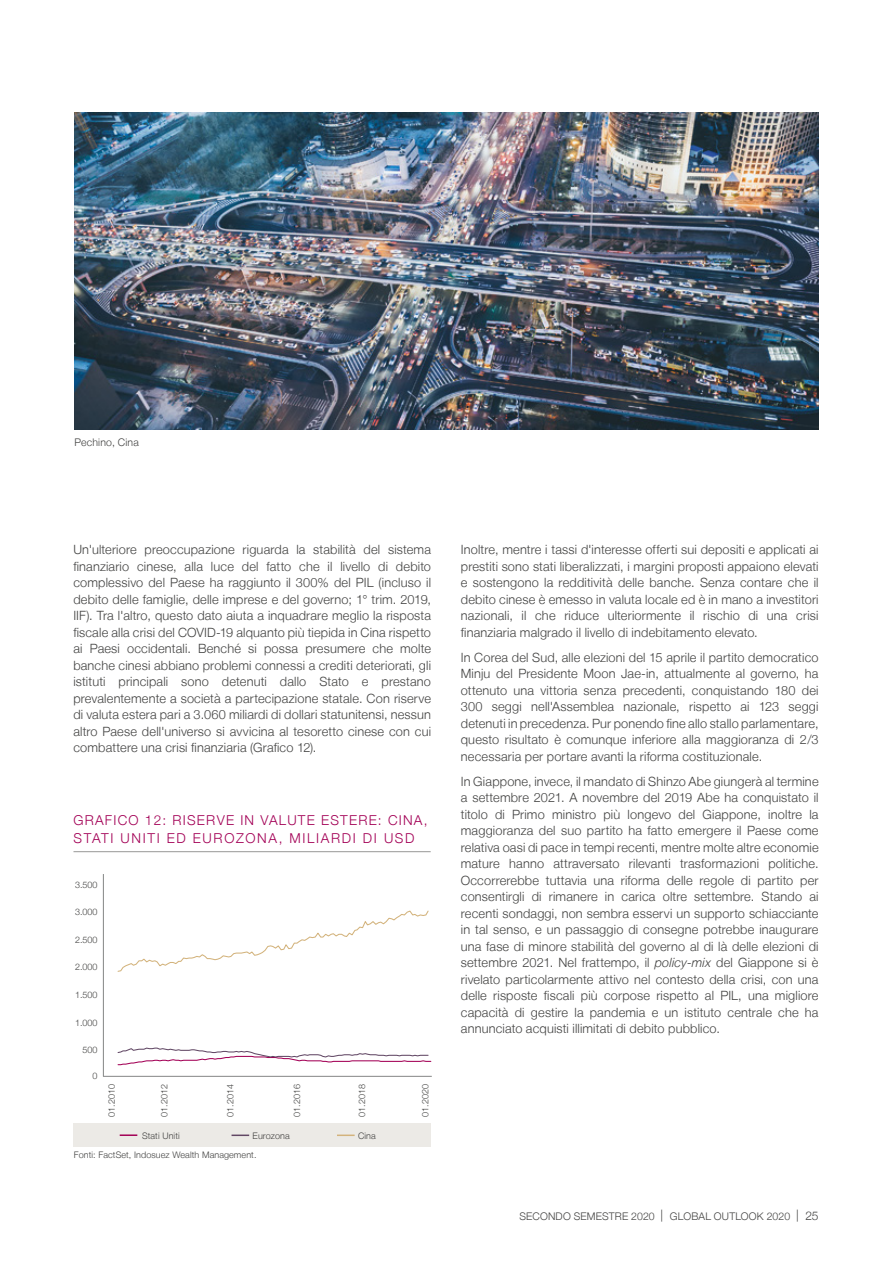
<style>
.page{position:relative;width:893px;height:1263px;background:#fff}
.page>*{position:absolute;margin:0;border:0;box-sizing:border-box;transform-origin:0 0}
.t1{font:300 13.65px/17.4px "Helvetica Neue LT";letter-spacing:.09em;color:#a30156}
.t2{font:300 12.75px/16.5px "Helvetica Neue LT";letter-spacing:.015em;color:#424241;text-align:justify}
.t3{font:300 10.5px "Helvetica Neue LT";letter-spacing:.02em;color:#424241}
.t4{font:300 9px "Helvetica Neue LT";letter-spacing:.01em;color:#424241}
.s1{font-style:italic}
.s2{font-size:12px}
</style>
<div class="page">
<hr style="left:73px;top:851px;width:358px;height:1px;background:#979796">
<hr style="left:103px;top:874px;width:1px;height:202px;background:#848685">
<hr style="left:103px;top:1076px;width:329px;height:1px;background:#848685">
<svg style="left:117px;top:1047px;width:315px;height:19px"></svg>
<svg style="left:117px;top:910px;width:312px;height:62px"></svg>
<div style="left:73px;top:1124px;width:358px;height:23px;background:#eceae6"></div>
<img style="left:74px;top:113px;width:745px;height:316px">
<svg style="left:232px;top:1134px;width:17px;height:2px"></svg>
<svg style="left:120px;top:1134px;width:17px;height:2px"></svg>
<svg style="left:337px;top:1134px;width:18px;height:2px"></svg>
<p class="t3" style="left:74px;top:435px;width:66px">Pechino, Cina</p>
<p class="t4" style="left:82px;top:443px;width:24px">4.000</p>
<p class="t2" style="left:73px;top:541px;width:359px">Un'ulteriore preoccupazione riguarda la stabilità del sistema finanziario cinese, alla luce del fatto che il livello di debito complessivo del Paese ha raggiunto il 300% del PIL (incluso il debito delle famiglie, delle imprese e del governo; 1° trim. 2019, IIF). Tra l'altro, questo dato aiuta a inquadrare meglio la risposta fiscale alla crisi del COVID-19 alquanto più tiepida in Cina rispetto ai Paesi occidentali. Benché si possa presumere che molte banche cinesi abbiano problemi connessi a crediti deteriorati, gli istituti principali sono detenuti dallo Stato e prestano prevalentemente a società a partecipazione statale. Con riserve di valuta estera pari a 3.060 miliardi di dollari statunitensi, nessun altro Paese dell'universo si avvicina al tesoretto cinese con cui combattere una crisi finanziaria (Grafico 12).</p>
<p class="t2" style="left:461px;top:541px;width:359px">Inoltre, mentre i tassi d'interesse offerti sui depositi e applicati ai prestiti sono stati liberalizzati, i margini proposti appaiono elevati e sostengono la redditività delle banche. Senza contare che il debito cinese è emesso in valuta locale ed è in mano a investitori nazionali, il che riduce ulteriormente il rischio di una crisi finanziaria malgrado il livello di indebitamento elevato.</p>
<p class="t4" style="left:82px;top:611px;width:15px">4%</p>
<p class="t4" style="left:82px;top:627px;width:15px">2%</p>
<p class="t4" style="left:82px;top:644px;width:15px">0%</p>
<p class="t2" style="left:461px;top:648px;width:359px">In Corea del Sud, alle elezioni del 15 aprile il partito democratico Minju del Presidente Moon Jae-in, attualmente al governo, ha ottenuto una vittoria senza precedenti, conquistando 180 dei 300 seggi nell'Assemblea nazionale, rispetto ai 123 seggi detenuti in precedenza. Pur ponendo fine allo stallo parlamentare, questo risultato è comunque inferiore alla maggioranza di 2/3 necessaria per portare avanti la riforma costituzionale.</p>
<p class="t2" style="left:461px;top:772px;width:359px">In Giappone, invece, il mandato di Shinzo Abe giungerà al termine a settembre 2021. A novembre del 2019 Abe ha conquistato il titolo di Primo ministro più longevo del Giappone, inoltre la maggioranza del suo partito ha fatto emergere il Paese come relativa oasi di pace in tempi recenti, mentre molte altre economie mature hanno attraversato rilevanti trasformazioni politiche.<br>Occorrerebbe tuttavia una riforma delle regole di partito per consentirgli di rimanere in carica oltre settembre. Stando ai recenti sondaggi, non sembra esservi un supporto schiacciante in tal senso, e un passaggio di consegne potrebbe inaugurare una fase di minore stabilità del governo al di là delle elezioni di settembre 2021. Nel frattempo, il <span class="s1">policy-mix</span> del Giappone si è rivelato particolarmente attivo nel contesto della crisi, con una delle risposte fiscali più corpose rispetto al PIL, una migliore capacità di gestire la pandemia e un istituto centrale che ha annunciato acquisti illimitati di debito pubblico.</p>
<p class="t4" style="left:79px;top:659px;width:18px">-2%</p>
<p class="t4" style="left:79px;top:676px;width:18px">-4%</p>
<p class="t4" style="left:79px;top:692px;width:18px">-6%</p>
<p class="t4" style="left:79px;top:708px;width:18px">-8%</p>
<p class="t4" style="left:74px;top:725px;width:23px">-10%</p>
<p class="t4" style="left:74px;top:742px;width:23px">-12%</p>
<p class="t1" style="left:73px;top:811px;width:356px">GRAFICO 12: RISERVE IN VALUTE ESTERE: CINA,<br>STATI UNITI ED EUROZONA, MILIARDI DI USD</p>
<p class="t4" style="left:75px;top:879px;width:24px">3.500</p>
<p class="t4" style="left:75px;top:906px;width:24px">3.000</p>
<p class="t4" style="left:75px;top:934px;width:24px">2.500</p>
<p class="t4" style="left:75px;top:962px;width:24px">2.000</p>
<p class="t4" style="left:75px;top:989px;width:24px">1.500</p>
<p class="t4" style="left:75px;top:1017px;width:24px">1.000</p>
<p class="t4" style="left:83px;top:1045px;width:17px">500</p>
<p class="t4" style="left:93px;top:1070px;width:7px">0</p>
<p class="t4" style="left:106px;top:1117px;width:34px;rotate:-90deg">01.2010</p>
<p class="t4" style="left:159px;top:1117px;width:34px;rotate:-90deg">01.2012</p>
<p class="t4" style="left:225px;top:1117px;width:34px;rotate:-90deg">01.2014</p>
<p class="t4" style="left:291px;top:1117px;width:34px;rotate:-90deg">01.2016</p>
<p class="t4" style="left:357px;top:1117px;width:34px;rotate:-90deg">01.2018</p>
<p class="t4" style="left:420px;top:1117px;width:34px;rotate:-90deg">01.2020</p>
<p class="t4" style="left:74px;top:1149px;width:184px">Fonti: FactSet, Indosuez Wealth Management.</p>
<p class="t4" style="left:142px;top:1130px;width:39px">Stati Uniti</p>
<p class="t4" style="left:253px;top:1130px;width:39px">Eurozona</p>
<p class="t4" style="left:358px;top:1130px;width:19px">Cina</p>
<p class="t3" style="left:519px;top:1210px;width:301px">SECONDO SEMESTRE 2020 <span class="s2">|</span> GLOBAL OUTLOOK 2020 <span class="s2">| 25</span></p>
</div>
